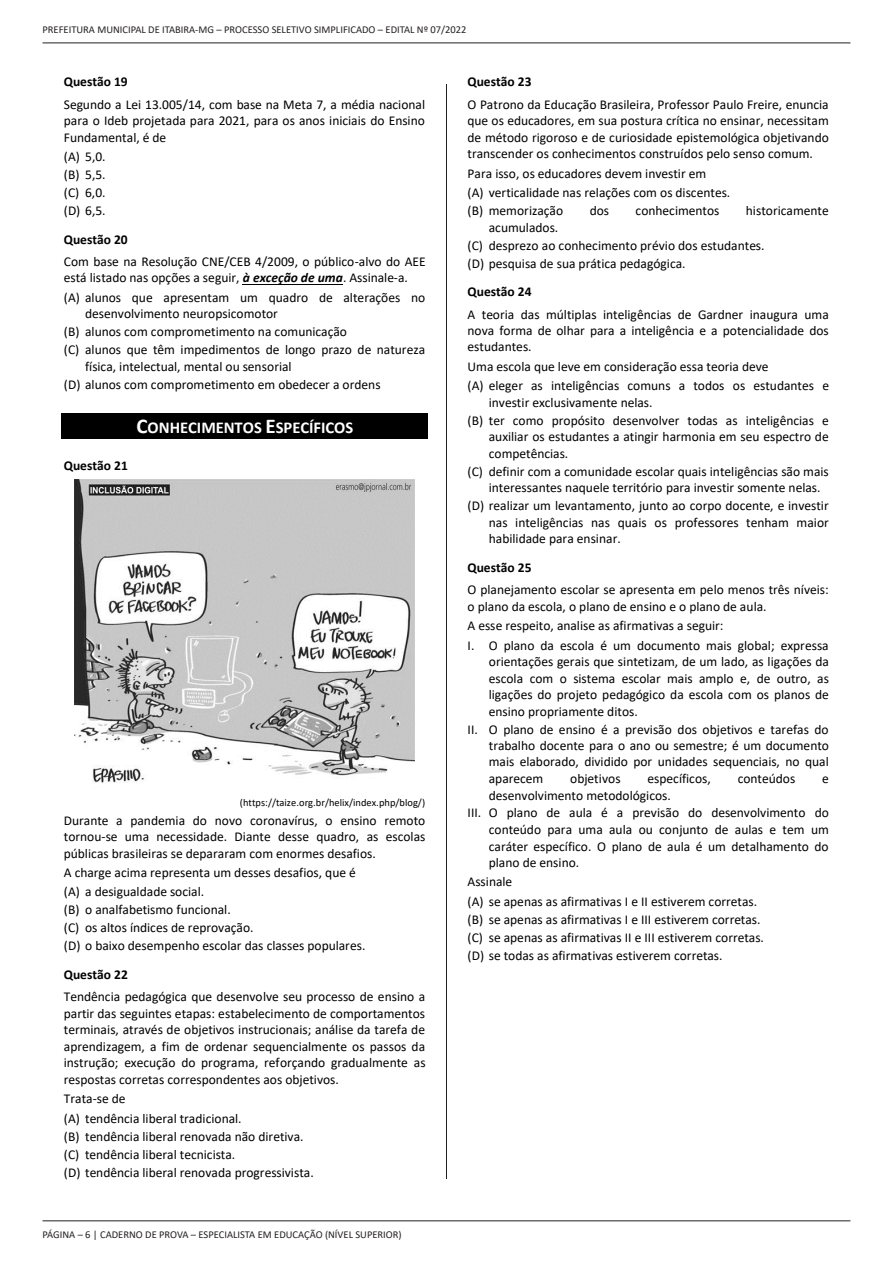
<style>
.page{position:relative;width:893px;height:1263px;background:#fff}
.page>*{position:absolute;margin:0;border:0;box-sizing:border-box;transform-origin:0 0}
.t1{font:700 16.5px "Calibri";color:#fff}
.t2{font:13.5px/16.5px "Calibri";color:#000}
.t3{font:700 13.5px "Calibri";color:#000}
.t4{font:10.5px "Calibri";color:#231f20}
.t5{font:10.5px "Calibri";color:#000}
.s1{font-weight:700}
.s2{font-weight:700;font-style:italic}
.s3{font-size:21px}
</style>
<div class="page">
<hr style="left:43px;top:43px;width:807px;height:1px;background:#231f20">
<hr style="left:43px;top:1220px;width:807px;height:1px;background:#231f20">
<hr style="left:446px;top:84px;width:1px;height:1095px;background:#231f20">
<hr style="left:243px;top:284px;width:100px;height:1px;background:#000">
<div style="left:62px;top:413px;width:366px;height:26px;background:#000"></div>
<img style="left:75px;top:479px;width:340px;height:304px">
<p class="t4" style="left:43px;top:22px;width:425px">PREFEITURA MUNICIPAL DE ITABIRA-MG – PROCESSO SELETIVO SIMPLIFICADO – EDITAL Nº 07/2022</p>
<p class="t2" style="left:64px;top:70px;width:363px;line-height:22.4px"><span class="s1">Questão 19<br></span>Segundo a Lei 13.005/14, com base na Meta 7, a média nacional</p>
<p class="t2" style="left:64px;top:112px;width:363px">para o Ideb projetada para 2021, para os anos iniciais do Ensino<br>Fundamental, é de</p>
<p class="t2" style="left:64px;top:147px;width:43px;line-height:18px;text-align:justify">(A) 5,0. (B) 5,5. (C) 6,0. (D) 6,5.</p>
<p class="t2" style="left:64px;top:228px;width:363px;line-height:22.4px"><span class="s1">Questão 20<br></span>Com base na Resolução CNE/CEB 4/2009, o público-alvo do AEE</p>
<p class="t2" style="left:64px;top:268px;width:363px;line-height:19.5px">está listado nas opções a seguir, <span class="s2">à exceção de uma</span>. Assinale-a. (A) alunos que apresentam um quadro de alterações no</p>
<p class="t2" style="left:64px;top:305px;width:363px;line-height:17.9px;text-indent:21px">desenvolvimento neuropsicomotor<br>(B) alunos com comprometimento na comunicação<br>(C) alunos que têm impedimentos de longo prazo de natureza</p>
<p class="t2" style="left:64px;top:357px;width:318px;line-height:18px;text-indent:21px">física, intelectual, mental ou sensorial<br>(D) alunos com comprometimento em obedecer a ordens</p>
<p class="t1" style="left:136px;top:416px;width:218px"><span class="s3">C</span>ONHECIMENTOS <span class="s3">E</span>SPECÍFICOS</p>
<p class="t3" style="left:64px;top:456px;width:65px">Questão 21</p>
<p class="t5" style="left:240px;top:795px;width:187px">(https://taize.org.br/helix/index.php/blog/)</p>
<p class="t2" style="left:64px;top:811px;width:363px;text-align:justify">Durante a pandemia do novo coronavírus, o ensino remoto tornou-se uma necessidade. Diante desse quadro, as escolas públicas brasileiras se depararam com enormes desafios.</p>
<p class="t2" style="left:64px;top:862px;width:294px;line-height:19.5px">A charge acima representa um desses desafios, que é (A) a desigualdade social.</p>
<p class="t2" style="left:64px;top:901px;width:303px;line-height:18px">(B) o analfabetismo funcional.<br>(C) os altos índices de reprovação.<br>(D) o baixo desempenho escolar das classes populares.</p>
<p class="t2" style="left:64px;top:963px;width:363px;line-height:22.4px"><span class="s1">Questão 22<br></span>Tendência pedagógica que desenvolve seu processo de ensino a</p>
<p class="t2" style="left:64px;top:1005px;width:363px;text-align:justify">partir das seguintes etapas: estabelecimento de comportamentos terminais, através de objetivos instrucionais; análise da tarefa de aprendizagem, a fim de ordenar sequencialmente os passos da instrução; execução do programa, reforçando gradualmente as respostas corretas correspondentes aos objetivos.</p>
<p class="t2" style="left:64px;top:1089px;width:179px;line-height:19.5px">Trata-se de<br>(A) tendência liberal tradicional.</p>
<p class="t2" style="left:64px;top:1127px;width:251px;line-height:18px">(B) tendência liberal renovada não diretiva. (C) tendência liberal tecnicista.<br>(D) tendência liberal renovada progressivista.</p>
<p class="t4" style="left:43px;top:1227px;width:361px">PÁGINA – 6 | CADERNO DE PROVA – ESPECIALISTA EM EDUCAÇÃO (NÍVEL SUPERIOR)</p>
<p class="t2" style="left:468px;top:70px;width:363px;line-height:22.4px"><span class="s1">Questão 23<br></span>O Patrono da Educação Brasileira, Professor Paulo Freire, enuncia</p>
<p class="t2" style="left:468px;top:112px;width:363px;text-align:justify">que os educadores, em sua postura crítica no ensinar, necessitam de método rigoroso e de curiosidade epistemológica objetivando transcender os conhecimentos construídos pelo senso comum.</p>
<p class="t2" style="left:468px;top:163px;width:264px;line-height:19.5px">Para isso, os educadores devem investir em<br>(A) verticalidade nas relações com os discentes.</p>
<p class="t2" style="left:468px;top:202px;width:97px">(B) memorização</p>
<p class="t2" style="left:590px;top:202px;width:21px">dos</p>
<p class="t2" style="left:636px;top:202px;width:85px">conhecimentos</p>
<p class="t2" style="left:746px;top:202px;width:84px">historicamente</p>
<p class="t2" style="left:468px;top:218px;width:298px;line-height:18px;text-indent:21px">acumulados.<br>(C) desprezo ao conhecimento prévio dos estudantes. (D) pesquisa de sua prática pedagógica.</p>
<p class="t2" style="left:468px;top:280px;width:363px;line-height:22.5px"><span class="s1">Questão 24<br></span>A teoria das múltiplas inteligências de Gardner inaugura uma</p>
<p class="t2" style="left:468px;top:322px;width:363px">nova forma de olhar para a inteligência e a potencialidade dos estudantes.</p>
<p class="t2" style="left:468px;top:356px;width:363px;line-height:19.5px">Uma escola que leve em consideração essa teoria deve<br>(A) eleger as inteligências comuns a todos os estudantes e</p>
<p class="t2" style="left:468px;top:393px;width:363px;line-height:18px;text-indent:21px">investir exclusivamente nelas.<br>(B) ter como propósito desenvolver todas as inteligências e</p>
<p class="t2" style="left:489px;top:428px;width:341px">auxiliar os estudantes a atingir harmonia em seu espectro de competências.</p>
<p class="t2" style="left:489px;top:463px;width:342px;text-indent:-21px">(C) definir com a comunidade escolar quais inteligências são mais interessantes naquele território para investir somente nelas.</p>
<p class="t2" style="left:489px;top:497px;width:342px;text-align:justify;text-indent:-21px">(D) realizar um levantamento, junto ao corpo docente, e investir nas inteligências nas quais os professores tenham maior habilidade para ensinar.</p>
<p class="t2" style="left:468px;top:556px;width:363px;line-height:22.4px"><span class="s1">Questão 25<br></span>O planejamento escolar se apresenta em pelo menos três níveis:</p>
<p class="t2" style="left:468px;top:596px;width:363px;line-height:19.5px">o plano da escola, o plano de ensino e o plano de aula.<br>A esse respeito, analise as afirmativas a seguir:<br>I. O plano da escola é um documento mais global; expressa</p>
<p class="t2" style="left:489px;top:653px;width:342px;text-align:justify">orientações gerais que sintetizam, de um lado, as ligações da escola com o sistema escolar mais amplo e, de outro, as ligações do projeto pedagógico da escola com os planos de ensino propriamente ditos.</p>
<p class="t2" style="left:489px;top:720px;width:342px;text-align:justify;text-indent:-21px">II. O plano de ensino é a previsão dos objetivos e tarefas do trabalho docente para o ano ou semestre; é um documento mais elaborado, dividido por unidades sequenciais, no qual aparecem</p>
<p class="t2" style="left:570px;top:770px;width:52px">objetivos</p>
<p class="t2" style="left:647px;top:770px;width:65px">específicos,</p>
<p class="t2" style="left:738px;top:770px;width:59px">conteúdos</p>
<p class="t2" style="left:822px;top:770px;width:8px">e</p>
<p class="t2" style="left:468px;top:786px;width:363px;line-height:17.9px;text-indent:21px">desenvolvimento metodológicos.<br>III. O plano de aula é a previsão do desenvolvimento do</p>
<p class="t2" style="left:489px;top:821px;width:341px;text-align:justify">conteúdo para uma aula ou conjunto de aulas e tem um caráter específico. O plano de aula é um detalhamento do plano de ensino.</p>
<p class="t2" style="left:468px;top:872px;width:291px;line-height:19.6px">Assinale<br>(A) se apenas as afirmativas I e II estiverem corretas.</p>
<p class="t2" style="left:468px;top:910px;width:298px;line-height:18px">(B) se apenas as afirmativas I e III estiverem corretas. (C) se apenas as afirmativas II e III estiverem corretas. (D) se todas as afirmativas estiverem corretas.</p>
</div>
